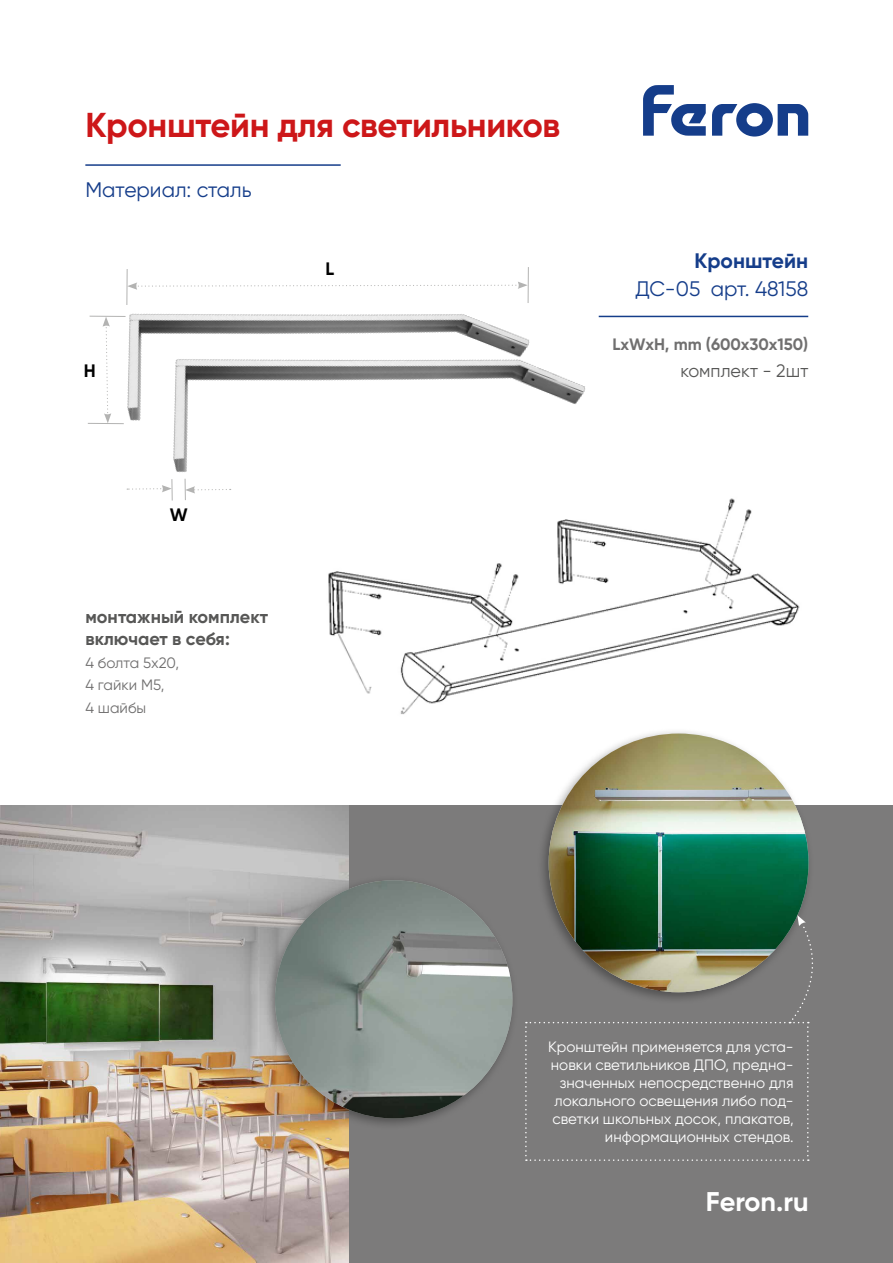
<style>
.page{position:relative;width:893px;height:1263px;background:#fff}
.page>*{position:absolute;margin:0;border:0;box-sizing:border-box;transform-origin:0 0}
.t1{font:700 34.5px "Gilroy";letter-spacing:-.01em;color:#cd1719}
.t2{font:700 27px "Gilroy";color:#fff}
.t3{font:21px "Gilroy";color:#153d8a}
.t4{font:700 21px "Gilroy";color:#153d8a}
.t5{font:700 18px/22.5px "Gilroy";color:#575756}
.t6{font:18px "Gilroy";color:#575756}
.t7{font:700 18px "Gilroy";color:#000}
.t8{font:700 16.5px "Gilroy";color:#706f6f}
.t9{font:15px/18px "Gilroy";color:#fff;text-align:right}
.t10{font:15px/22.5px "Gilroy";color:#706f6f}
</style>
<div class="page">
<img style="left:328px;top:498px;width:472px;height:216px">
<img style="left:106px;top:290px;width:487px;height:225px">
<div style="left:0;top:805px;width:893px;height:458px;background:#7c7b7b"></div>
<svg style="left:712px;top:103px;width:96px;height:34px"></svg>
<svg style="left:643px;top:85px;width:63px;height:51px"></svg>
<hr style="left:85px;top:164px;width:256px;height:2px;background:#153d8a">
<img style="left:1px;top:805px;width:348px;height:458px">
<div style="left:537px;top:728px;width:278px;height:277px;background:#000;opacity:.35"></div>
<img style="left:549px;top:733px;width:260px;height:182px">
<div style="left:263px;top:874px;width:256px;height:257px;background:#000;opacity:.35"></div>
<img style="left:275px;top:880px;width:237px;height:238px;border-radius:119px">
<svg style="left:128px;top:282px;width:400px;height:8px"></svg>
<hr style="left:528px;top:267px;width:1px;height:36px;background:#b3b3b2">
<hr style="left:126px;top:269px;width:2px;height:36px;background:#b3b3b2">
<hr style="left:90px;top:316px;width:36px;height:1px;background:#b3b3b2">
<hr style="left:88px;top:423px;width:36px;height:1px;background:#b3b3b2">
<hr style="left:599px;top:316px;width:209px;height:1px;background:#153d8a">
<svg style="left:103px;top:317px;width:8px;height:106px"></svg>
<svg style="left:127px;top:479px;width:46px;height:21px"></svg>
<svg style="left:185px;top:479px;width:46px;height:21px"></svg>
<svg style="left:525px;top:915px;width:290px;height:246px"></svg>
<h1 class="t1" style="left:85px;top:103px;width:476px">Кронштейн для светильников</h1>
<h3 class="t3" style="left:85px;top:177px;width:168px">Материал: сталь</h3>
<p class="t7" style="left:84px;top:360px;width:13px">H</p>
<p class="t7" style="left:170px;top:503px;width:19px">W</p>
<p class="t5" style="left:85px;top:605px;width:184px">монтажный комплект включает в себя:</p>
<p class="t10" style="left:85px;top:651px;width:95px">4 болта 5х20,<br>4 гайки М5,<br>4 шайбы</p>
<p class="t7" style="left:326px;top:257px;width:10px">L</p>
<h3 class="t4" style="left:694px;top:247px;width:115px">Кронштейн</h3>
<h3 class="t3" style="left:635px;top:276px;width:174px">ДС-05 арт. 48158</h3>
<p class="t8" style="left:613px;top:334px;width:197px">LxWxH, mm (600х30х150)</p>
<p class="t6" style="left:680px;top:359px;width:129px">комплект - 2шт</p>
<p class="t9" style="left:548px;top:1038px;width:247px">Кронштейн применяется для уста&shy;новки светильников ДПО, предна&shy;значенных непосредственно для локального освещения либо под&shy;светки школьных досок, плакатов, информационных стендов.</p>
<h2 class="t2" style="left:706px;top:1184px;width:104px">Feron.ru</h2>
</div>
